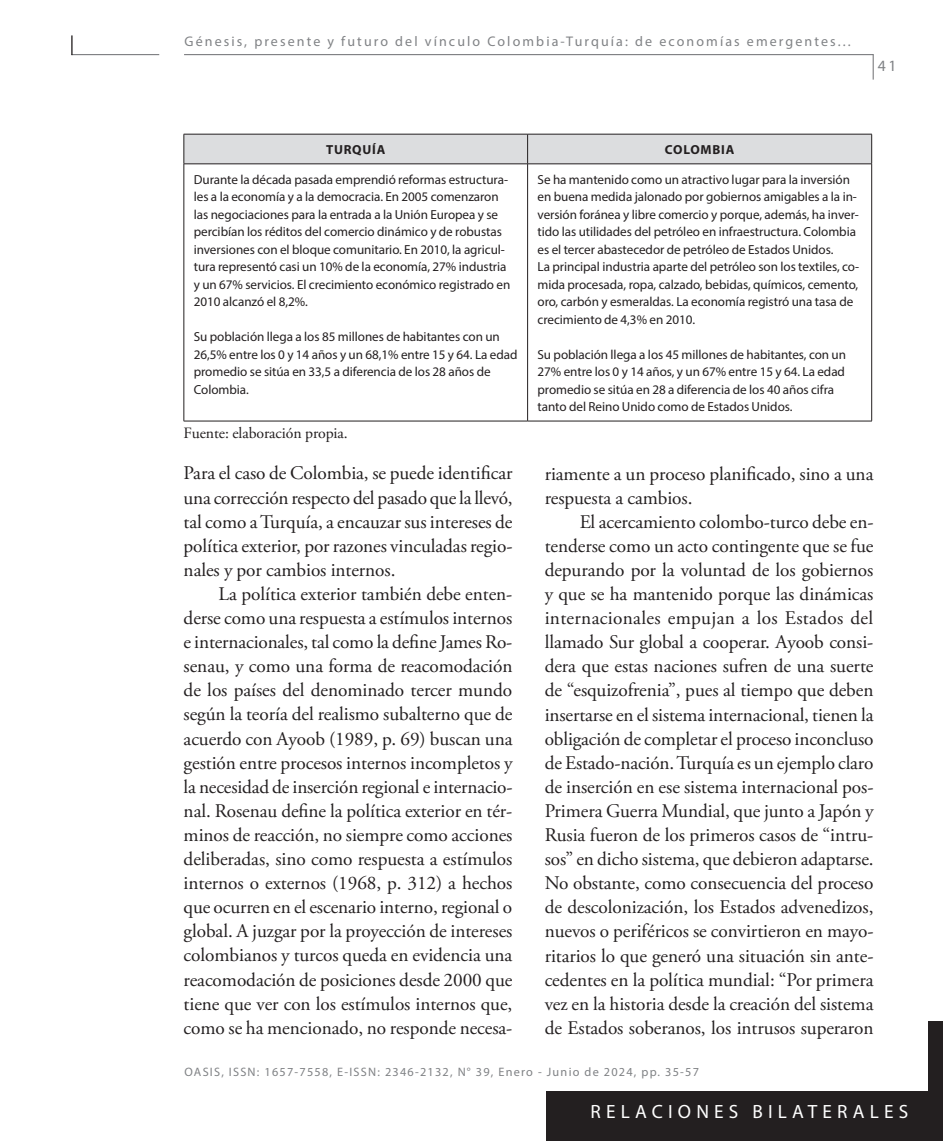
<style>
.page{position:relative;width:943px;height:1141px;background:#fff}
.page>*{position:absolute;margin:0;border:0;box-sizing:border-box;transform-origin:0 0}
.t1{font:19.25px/24.2px "Adobe Garamond Pro";letter-spacing:-.005em;color:#231f20;text-align:justify}
.t2{font:19.25px "Myriad Pro";letter-spacing:.27em;color:#fff}
.t3{font:15.75px "Adobe Garamond Pro";color:#231f20}
.t4{font:15.75px "Myriad Pro";color:#808285}
.t5{font:14px "Myriad Pro";letter-spacing:.15em;color:#808285}
.t6{font:13.12px/17.5px "Myriad Pro";letter-spacing:-.005em;color:#231f20}
.t7{font:700 13.12px "Myriad Pro";letter-spacing:.06em;color:#231f20}
.t8{font:12.25px "Myriad Pro";letter-spacing:.1em;color:#808285}
</style>
<div class="page">
<hr style="left:184px;top:54px;width:689px;height:1px;background:#6c6d70">
<svg style="left:872px;top:54px;width:1px;height:26px"></svg>
<hr style="left:71px;top:54px;width:88px;height:1px;background:#6c6d70">
<hr style="left:71px;top:35px;width:2px;height:20px;background:#231f20">
<div style="left:928px;top:1021px;width:15px;height:120px;background:#231f20"></div>
<div style="left:546px;top:1091px;width:397px;height:50px;background:#231f20"></div>
<div style="left:184px;top:135px;width:687px;height:29px;background:#dcdddf"></div>
<hr style="left:184px;top:134px;width:343px;height:1px;background:#231f20">
<hr style="left:183px;top:134px;width:1px;height:30px;background:#231f20">
<hr style="left:527px;top:134px;width:344px;height:1px;background:#231f20">
<hr style="left:527px;top:134px;width:1px;height:30px;background:#231f20">
<hr style="left:871px;top:134px;width:1px;height:30px;background:#231f20">
<hr style="left:184px;top:164px;width:343px;height:1px;background:#231f20">
<hr style="left:183px;top:164px;width:1px;height:257px;background:#231f20">
<hr style="left:527px;top:164px;width:344px;height:1px;background:#231f20">
<hr style="left:527px;top:164px;width:1px;height:257px;background:#231f20">
<hr style="left:871px;top:164px;width:1px;height:257px;background:#231f20">
<hr style="left:184px;top:421px;width:343px;height:1px;background:#231f20">
<hr style="left:527px;top:421px;width:344px;height:1px;background:#231f20">
<p class="t5" style="left:184px;top:33px;width:667px">Génesis, presente y futuro del vínculo Colombia-Turquía: de economías emergentes...</p>
<p class="t4" style="left:878px;top:56px;width:20px">41</p>
<p class="t7" style="left:326px;top:141px;width:61px">TURQUÍA</p>
<p class="t7" style="left:665px;top:141px;width:71px">COLOMBIA</p>
<p class="t6" style="left:194px;top:170px;width:318px">Durante la década pasada emprendió reformas estructura&shy;les a la economía y a la democracia. En 2005 comenzaron las negociaciones para la entrada a la Unión Europea y se percibían los réditos del comercio dinámico y de robustas inversiones con el bloque comunitario. En 2010, la agricul&shy;tura representó casi un 10% de la economía, 27% industria y un 67% servicios. El crecimiento económico registrado en 2010 alcanzó el 8,2%.</p>
<p class="t6" style="left:194px;top:328px;width:325px">Su población llega a los 85 millones de habitantes con un 26,5% entre los 0 y 14 años y un 68,1% entre 15 y 64. La edad promedio se sitúa en 33,5 a diferencia de los 28 años de Colombia.</p>
<p class="t6" style="left:537px;top:170px;width:323px">Se ha mantenido como un atractivo lugar para la inversión en buena medida jalonado por gobiernos amigables a la in&shy;versión foránea y libre comercio y porque, además, ha inver&shy;tido las utilidades del petróleo en infraestructura. Colombia es el tercer abastecedor de petróleo de Estados Unidos.<br>La principal industria aparte del petróleo son los textiles, co&shy;mida procesada, ropa, calzado, bebidas, químicos, cemento, oro, carbón y esmeraldas. La economía registró una tasa de crecimiento de 4,3% en 2010.</p>
<p class="t6" style="left:537px;top:345px;width:310px">Su población llega a los 45 millones de habitantes, con un 27% entre los 0 y 14 años, y un 67% entre 15 y 64. La edad promedio se sitúa en 28 a diferencia de los 40 años cifra tanto del Reino Unido como de Estados Unidos.</p>
<p class="t3" style="left:184px;top:424px;width:166px">Fuente: elaboración propia.</p>
<p class="t1" style="left:184px;top:462px;width:330px">Para el caso de Colombia, se puede identificar una corrección respecto del pasado que la llevó, tal como a Turquía, a encauzar sus intereses de política exterior, por razones vinculadas regio&shy;nales y por cambios internos.</p>
<p class="t1" style="left:184px;top:582px;width:330px;text-indent:35px">La política exterior también debe enten&shy;derse como una respuesta a estímulos internos e internacionales, tal como la define James Ro&shy;senau, y como una forma de reacomodación de los países del denominado tercer mundo según la teoría del realismo subalterno que de acuerdo con Ayoob (1989, p. 69) buscan una gestión entre procesos internos incompletos y la necesidad de inserción regional e internacio&shy;nal. Rosenau define la política exterior en tér&shy;minos de reacción, no siempre como acciones deliberadas, sino como respuesta a estímulos internos o externos (1968, p. 312) a hechos que ocurren en el escenario interno, regional o global. A juzgar por la proyección de intereses colombianos y turcos queda en evidencia una reacomodación de posiciones desde 2000 que tiene que ver con los estímulos internos que, como se ha mencionado, no responde necesa-</p>
<p class="t1" style="left:544px;top:462px;width:330px">riamente a un proceso planificado, sino a una respuesta a cambios.</p>
<p class="t1" style="left:544px;top:510px;width:330px;text-indent:35px">El acercamiento colombo-turco debe en&shy;tenderse como un acto contingente que se fue depurando por la voluntad de los gobiernos y que se ha mantenido porque las dinámicas internacionales empujan a los Estados del llamado Sur global a cooperar. Ayoob consi&shy;dera que estas naciones sufren de una suerte de “esquizofrenia”, pues al tiempo que deben insertarse en el sistema internacional, tienen la obligación de completar el proceso inconcluso de Estado-nación. Turquía es un ejemplo claro de inserción en ese sistema internacional pos-Primera Guerra Mundial, que junto a Japón y Rusia fueron de los primeros casos de “intru&shy;sos” en dicho sistema, que debieron adaptarse.<br>No obstante, como consecuencia del proceso de descolonización, los Estados advenedizos, nuevos o periféricos se convirtieron en mayo&shy;ritarios lo que generó una situación sin ante&shy;cedentes en la política mundial: “Por primera vez en la historia desde la creación del sistema de Estados soberanos, los intrusos superaron</p>
<p class="t8" style="left:184px;top:1064px;width:516px">OASIS, ISSN: 1657-7558, E-ISSN: 2346-2132, N° 39, Enero - Junio de 2024, pp. 35-57</p>
<p class="t2" style="left:590px;top:1100px;width:319px">RELACIONES BILATERALES</p>
</div>
